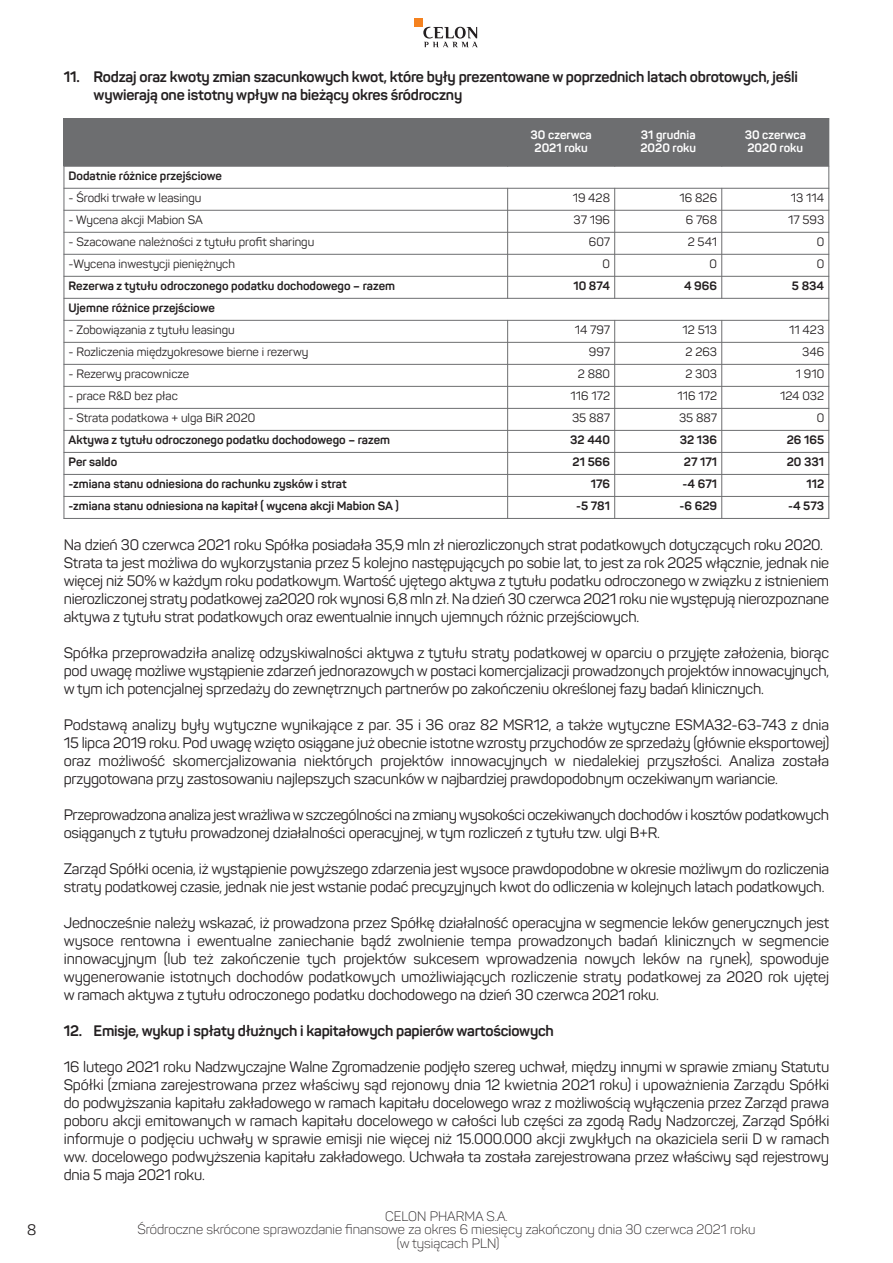
<style>
.page{position:relative;width:893px;height:1263px;background:#fff}
.page>*{position:absolute;margin:0;border:0;box-sizing:border-box;transform-origin:0 0}
.t1{font:15px/18px "Panton";letter-spacing:-.015em;color:#231f20;text-align:justify}
.t2{font:700 15px/18px "Panton";letter-spacing:-.015em;color:#231f20}
.t3{font:300 13.5px/13.5px "Panton";color:#231f20;text-align:center}
.t4{font:12px "Panton";color:#231f20}
.t5{font:700 12px "Panton";color:#231f20}
.t6{font:700 12px/12.8px "Panton";color:#fff}
</style>
<div class="page">
<svg style="left:423px;top:27px;width:55px;height:20px"></svg>
<div style="left:414px;top:18px;width:9px;height:9px;background:#f5821f"></div>
<div style="left:64px;top:118px;width:551px;height:48px;background:#6d6e70"></div>
<div style="left:615px;top:118px;width:107px;height:48px;background:#6d6e70"></div>
<div style="left:722px;top:118px;width:107px;height:48px;background:#6d6e70"></div>
<hr style="left:64px;top:118px;width:1px;height:401px;background:#6d6e70">
<hr style="left:507px;top:188px;width:1px;height:111px;background:#6d6e70">
<hr style="left:507px;top:320px;width:1px;height:199px;background:#6d6e70">
<hr style="left:614px;top:188px;width:1px;height:111px;background:#6d6e70">
<hr style="left:614px;top:320px;width:1px;height:199px;background:#6d6e70">
<hr style="left:721px;top:188px;width:1px;height:111px;background:#6d6e70">
<hr style="left:721px;top:320px;width:1px;height:199px;background:#6d6e70">
<hr style="left:828px;top:118px;width:1px;height:401px;background:#6d6e70">
<hr style="left:64px;top:166px;width:765px;height:1px;background:#6d6e70">
<hr style="left:64px;top:188px;width:765px;height:1px;background:#6d6e70">
<hr style="left:64px;top:210px;width:765px;height:1px;background:#6d6e70">
<hr style="left:64px;top:232px;width:765px;height:1px;background:#6d6e70">
<hr style="left:64px;top:254px;width:765px;height:1px;background:#6d6e70">
<hr style="left:64px;top:276px;width:765px;height:1px;background:#6d6e70">
<hr style="left:64px;top:298px;width:765px;height:1px;background:#6d6e70">
<hr style="left:64px;top:320px;width:765px;height:1px;background:#6d6e70">
<hr style="left:64px;top:342px;width:765px;height:1px;background:#6d6e70">
<hr style="left:64px;top:364px;width:765px;height:1px;background:#6d6e70">
<hr style="left:64px;top:386px;width:765px;height:1px;background:#6d6e70">
<hr style="left:64px;top:408px;width:765px;height:1px;background:#6d6e70">
<hr style="left:64px;top:430px;width:765px;height:1px;background:#6d6e70">
<hr style="left:64px;top:452px;width:765px;height:1px;background:#6d6e70">
<hr style="left:64px;top:474px;width:765px;height:1px;background:#6d6e70">
<hr style="left:64px;top:496px;width:765px;height:1px;background:#6d6e70">
<hr style="left:64px;top:518px;width:765px;height:1px;background:#6d6e70">
<p class="t1" style="left:27px;top:1222px;width:11px">8</p>
<p class="t2" style="left:94px;top:69px;width:706px;text-indent:-30px">11. Rodzaj oraz kwoty zmian szacunkowych kwot, które były prezentowane w poprzednich latach obrotowych, jeśli wywierają one istotny wpływ na bieżący okres śródroczny</p>
<p class="t6" style="left:531px;top:130px;width:63px;text-align:center">30 czerwca<br>2021 roku</p>
<p class="t6" style="left:640px;top:130px;width:57px">31 grudnia<br>2020 roku</p>
<p class="t6" style="left:745px;top:130px;width:63px">30 czerwca<br>2020 roku</p>
<p class="t5" style="left:69px;top:171px;width:155px">Dodatnie różnice przejściowe</p>
<p class="t4" style="left:69px;top:193px;width:134px">- Środki trwałe w leasingu</p>
<p class="t4" style="left:573px;top:193px;width:39px">19 428</p>
<p class="t4" style="left:680px;top:193px;width:39px">16 826</p>
<p class="t4" style="left:791px;top:193px;width:35px">13 114</p>
<p class="t4" style="left:69px;top:215px;width:136px">- Wycena akcji Mabion SA</p>
<p class="t4" style="left:574px;top:215px;width:38px">37 196</p>
<p class="t4" style="left:686px;top:215px;width:33px">6 768</p>
<p class="t4" style="left:788px;top:215px;width:38px">17 593</p>
<p class="t4" style="left:69px;top:237px;width:247px">- Szacowane należności z tytułu profit sharingu</p>
<p class="t4" style="left:589px;top:237px;width:23px">607</p>
<p class="t4" style="left:688px;top:237px;width:31px">2 541</p>
<p class="t4" style="left:817px;top:237px;width:9px">0</p>
<p class="t4" style="left:69px;top:259px;width:168px">-Wycena inwestycji pieniężnych</p>
<p class="t4" style="left:603px;top:259px;width:9px">0</p>
<p class="t4" style="left:710px;top:259px;width:9px">0</p>
<p class="t4" style="left:817px;top:259px;width:9px">0</p>
<p class="t5" style="left:69px;top:281px;width:328px">Rezerwa z tytułu odroczonego podatku dochodowego – razem</p>
<p class="t5" style="left:573px;top:281px;width:38px">10 874</p>
<p class="t5" style="left:684px;top:281px;width:35px">4 966</p>
<p class="t5" style="left:792px;top:281px;width:34px">5 834</p>
<p class="t5" style="left:69px;top:303px;width:148px">Ujemne różnice przejściowe</p>
<p class="t4" style="left:69px;top:325px;width:168px">- Zobowiązania z tytułu leasingu</p>
<p class="t4" style="left:575px;top:325px;width:37px">14 797</p>
<p class="t4" style="left:682px;top:325px;width:36px">12 513</p>
<p class="t4" style="left:789px;top:325px;width:37px">11 423</p>
<p class="t4" style="left:69px;top:347px;width:241px">- Rozliczenia międzyokresowe bierne i rezerwy</p>
<p class="t4" style="left:589px;top:347px;width:23px">997</p>
<p class="t4" style="left:685px;top:347px;width:33px">2 263</p>
<p class="t4" style="left:802px;top:347px;width:23px">346</p>
<p class="t4" style="left:69px;top:369px;width:122px">- Rezerwy pracownicze</p>
<p class="t4" style="left:578px;top:369px;width:34px">2 880</p>
<p class="t4" style="left:685px;top:369px;width:33px">2 303</p>
<p class="t4" style="left:796px;top:369px;width:30px">1 910</p>
<p class="t4" style="left:69px;top:391px;width:111px">- prace R&amp;D bez płac</p>
<p class="t4" style="left:570px;top:391px;width:41px">116 172</p>
<p class="t4" style="left:678px;top:391px;width:41px">116 172</p>
<p class="t4" style="left:780px;top:391px;width:46px">124 032</p>
<p class="t4" style="left:69px;top:413px;width:188px">- Strata podatkowa + ulga BiR 2020</p>
<p class="t4" style="left:572px;top:413px;width:40px">35 887</p>
<p class="t4" style="left:679px;top:413px;width:40px">35 887</p>
<p class="t4" style="left:817px;top:413px;width:9px">0</p>
<p class="t5" style="left:69px;top:435px;width:323px">Aktywa z tytułu odroczonego podatku dochodowego – razem</p>
<p class="t5" style="left:570px;top:435px;width:41px">32 440</p>
<p class="t5" style="left:680px;top:435px;width:39px">32 136</p>
<p class="t5" style="left:787px;top:435px;width:39px">26 165</p>
<p class="t5" style="left:69px;top:457px;width:50px">Per saldo</p>
<p class="t5" style="left:573px;top:457px;width:39px">21 566</p>
<p class="t5" style="left:684px;top:457px;width:35px">27 171</p>
<p class="t5" style="left:787px;top:457px;width:39px">20 331</p>
<p class="t5" style="left:69px;top:479px;width:280px">-zmiana stanu odniesiona do rachunku zysków i strat</p>
<p class="t5" style="left:591px;top:479px;width:21px">176</p>
<p class="t5" style="left:683px;top:479px;width:36px">-4 671</p>
<p class="t5" style="left:806px;top:479px;width:19px">112</p>
<p class="t5" style="left:69px;top:501px;width:332px">-zmiana stanu odniesiona na kapitał ( wycena akcji Mabion SA )</p>
<p class="t5" style="left:576px;top:501px;width:35px">-5 781</p>
<p class="t5" style="left:680px;top:501px;width:39px">-6 629</p>
<p class="t5" style="left:788px;top:501px;width:38px">-4 573</p>
<p class="t1" style="left:64px;top:537px;width:767px;text-align:left">Na dzień 30 czerwca 2021 roku Spółka posiadała 35,9 mln zł nierozliczonych strat podatkowych dotyczących roku 2020.<br>Strata ta jest możliwa do wykorzystania przez 5 kolejno następujących po sobie lat, to jest za rok 2025 włącznie, jednak nie więcej niż 50% w każdym roku podatkowym. Wartość ujętego aktywa z tytułu podatku odroczonego w związku z istnieniem nierozliczonej straty podatkowej za2020 rok wynosi 6,8 mln zł. Na dzień 30 czerwca 2021 roku nie występują nierozpoznane aktywa z tytułu strat podatkowych oraz ewentualnie innych ujemnych różnic przejściowych.</p>
<p class="t1" style="left:64px;top:645px;width:767px">Spółka przeprowadziła analizę odzyskiwalności aktywa z tytułu straty podatkowej w oparciu o przyjęte założenia, biorąc pod uwagę możliwe wystąpienie zdarzeń jednorazowych w postaci komercjalizacji prowadzonych projektów innowacyjnych, w tym ich potencjalnej sprzedaży do zewnętrznych partnerów po zakończeniu określonej fazy badań klinicznych.</p>
<p class="t1" style="left:64px;top:717px;width:767px">Podstawą analizy były wytyczne wynikające z par. 35 i 36 oraz 82 MSR12, a także wytyczne ESMA32-63-743 z dnia 15 lipca 2019 roku. Pod uwagę wzięto osiągane już obecnie istotne wzrosty przychodów ze sprzedaży (głównie eksportowej) oraz możliwość skomercjalizowania niektórych projektów innowacyjnych w niedalekiej przyszłości. Analiza została przygotowana przy zastosowaniu najlepszych szacunków w najbardziej prawdopodobnym oczekiwanym wariancie.</p>
<p class="t1" style="left:64px;top:807px;width:767px">Przeprowadzona analiza jest wrażliwa w szczególności na zmiany wysokości oczekiwanych dochodów i kosztów podatkowych osiąganych z tytułu prowadzonej działalności operacyjnej, w tym rozliczeń z tytułu tzw. ulgi B+R.</p>
<p class="t1" style="left:64px;top:861px;width:767px">Zarząd Spółki ocenia, iż wystąpienie powyższego zdarzenia jest wysoce prawdopodobne w okresie możliwym do rozliczenia straty podatkowej czasie, jednak nie jest wstanie podać precyzyjnych kwot do odliczenia w kolejnych latach podatkowych.</p>
<p class="t1" style="left:64px;top:915px;width:767px">Jednocześnie należy wskazać, iż prowadzona przez Spółkę działalność operacyjna w segmencie leków generycznych jest wysoce rentowna i ewentualne zaniechanie bądź zwolnienie tempa prowadzonych badań klinicznych w segmencie innowacyjnym (lub też zakończenie tych projektów sukcesem wprowadzenia nowych leków na rynek), spowoduje wygenerowanie istotnych dochodów podatkowych umożliwiających rozliczenie straty podatkowej za 2020 rok ujętej w ramach aktywa z tytułu odroczonego podatku dochodowego na dzień 30 czerwca 2021 roku.</p>
<p class="t2" style="left:64px;top:1023px;width:492px">12. Emisje, wykup i spłaty dłużnych i kapitałowych papierów wartościowych</p>
<p class="t1" style="left:64px;top:1059px;width:767px">16 lutego 2021 roku Nadzwyczajne Walne Zgromadzenie podjęło szereg uchwał, między innymi w sprawie zmiany Statutu Spółki (zmiana zarejestrowana przez właściwy sąd rejonowy dnia 12 kwietnia 2021 roku) i upoważnienia Zarządu Spółki do podwyższania kapitału zakładowego w ramach kapitału docelowego wraz z możliwością wyłączenia przez Zarząd prawa poboru akcji emitowanych w ramach kapitału docelowego w całości lub części za zgodą Rady Nadzorczej, Zarząd Spółki informuje o podjęciu uchwały w sprawie emisji nie więcej niż 15.000.000 akcji zwykłych na okaziciela serii D w ramach ww. docelowego podwyższenia kapitału zakładowego. Uchwała ta została zarejestrowana przez właściwy sąd rejestrowy dnia 5 maja 2021 roku.</p>
<p class="t3" style="left:137px;top:1209px;width:620px">CELON PHARMA S.A.<br>Śródroczne skrócone sprawozdanie finansowe za okres 6 miesięcy zakończony dnia 30 czerwca 2021 roku (w tysiącach PLN)</p>
</div>
